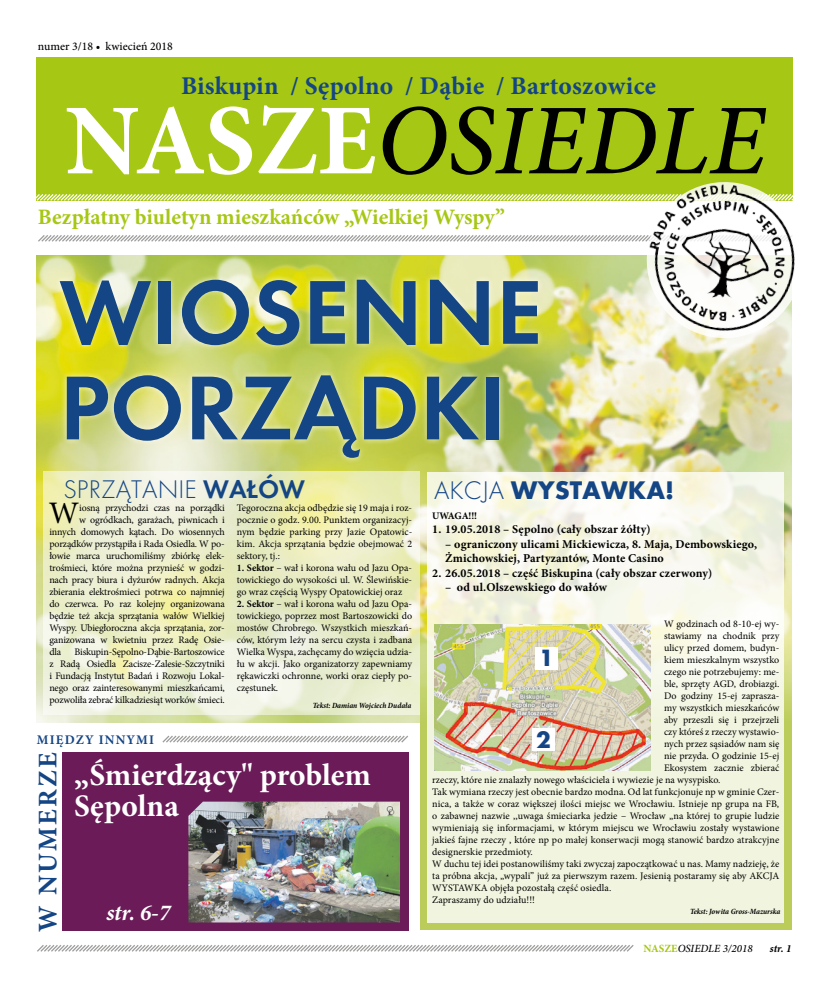
<style>
.page{position:relative;width:820px;height:993px;background:#fff}
.page>*{position:absolute;margin:0;border:0;box-sizing:border-box;transform-origin:0 0}
.t1{font:italic 500 100.5px "Minion Pro";color:#000}
.t2{font:93.9px/95.5px "Futura Dem";color:#144584}
.t3{font:700 31.3px/30.8px "Minion Pro";color:#fff}
.t4{font:31.3px "Minion Pro";color:#000}
.t5{font:700 26.9px "Minion Pro";letter-spacing:.085em;color:#144584}
.t6{font:300 26.5px "Futura";color:#144584}
.t7{font:700 26.5px "Futura";color:#144584}
.t8{font:700 25.5px "Minion Pro";letter-spacing:.01em;color:#144584}
.t9{font:700 24.5px "Futura";color:#144584}
.t10{font:italic 700 22.8px "Minion Pro";color:#fff}
.t11{font:700 22px "Minion Pro";color:#a6c714}
.t12{font:700 13.2px "Minion Pro";letter-spacing:.085em;color:#144584}
.t13{font:700 12px/14.4px "Minion Pro";letter-spacing:.01em;color:#000}
.t14{font:500 11.7px "Minion Pro";color:#000}
.t15{font:italic 500 11px "Minion Pro";color:#000}
.t16{font:italic 700 11px "Minion Pro";color:#000}
.t17{font:10px/12px "Minion Pro";color:#000;text-align:justify}
.t18{font:10px "Minion Pro";letter-spacing:-.02em;color:#000}
.t19{font:700 10px "Minion Pro";letter-spacing:-.025em;color:#000}
.t20{font:italic 700 condensed 8px "Minion Pro";letter-spacing:-.005em;color:#000}
.s1{font-weight:700;font-style:normal;color:#fff}
.s2{font-family:"Futura Dem";font-weight:400}
.s3{font-weight:700}
.s4{font-weight:300}
.s5{font-weight:700;font-style:normal;color:#a6c714}
</style>
<div class="page">
<img style="left:37px;top:344px;width:754px;height:377px">
<svg style="left:420px;top:639px;width:371px;height:290px;background:#c2d16c"></svg>
<svg style="left:43px;top:471px;width:377px;height:243px;background:#eceeca"></svg>
<svg style="left:427px;top:472px;width:356px;height:450px;fill:#f1f4de"></svg>
<svg style="left:162px;top:735px;width:246px;height:8px"></svg>
<svg style="left:37px;top:945px;width:597px;height:7px"></svg>
<div style="left:62px;top:751px;width:346px;height:179px;background:#6b1c58"></div>
<div style="left:37px;top:57px;width:755px;height:143px;background:#a6c714"></div>
<svg style="left:36px;top:176px;width:598px;height:168px"></svg>
<img style="left:634px;top:169px;width:161px;height:177px">
<div style="left:54px;top:273px;width:490px;height:191px;background:#fff;opacity:.75"></div>
<img style="left:434px;top:624px;width:216px;height:146px">
<div style="left:535px;top:646px;width:23px;height:23px;background:#fff"></div>
<div style="left:532px;top:728px;width:23px;height:22px;background:#fff"></div>
<img style="left:188px;top:801px;width:212px;height:121px">
<p class="t14" style="left:38px;top:39px;width:136px">numer 3/18 • kwiecień 2018</p>
<h3 class="t8" style="left:181px;top:68px;width:476px">Biskupin / Sępolno / Dąbie / Bartoszowice</h3>
<h1 class="t1" style="left:65px;top:72px;width:701px"><span class="s1">NASZE</span>OSIEDLE</h1>
<h3 class="t11" style="left:38px;top:202px;width:468px">Bezpłatny biuletyn mieszkańców „Wielkiej Wyspy”</h3>
<h2 class="t2" style="left:60px;top:264px;width:484px">WIOSENNE<br>PORZĄDKI</h2>
<h3 class="t6" style="left:63px;top:474px;width:243px">SPRZĄTANIE <span class="s2">WAŁÓW</span></h3>
<h3 class="t4" style="left:49px;top:491px;width:32px">W</h3>
<p class="t17" style="left:79px;top:501px;width:147px">iosną przychodzi czas na porządki</p>
<p class="t17" style="left:237px;top:501px;width:177px">Tegoroczna akcja odbędzie się 19 maja i roz&shy;pocznie o godz. 9.00. Punktem organizacyj&shy;nym będzie parking przy Jazie Opatowic&shy;kim. Akcja sprzątania będzie obejmować 2 sektory, tj.:</p>
<p class="t17" style="left:237px;top:561px;width:177px"><span class="s3">1. Sektor</span> – wał i korona wału od Jazu Opa&shy;towickiego do wysokości ul. W. Ślewińskie&shy;go wraz częścią Wyspy Opatowickiej oraz</p>
<p class="t17" style="left:237px;top:597px;width:177px"><span class="s3">2. Sektor</span> – wał i korona wału od Jazu Opa&shy;towickiego, poprzez most Bartoszowicki do mostów Chrobrego. Wszystkich mieszkań&shy;ców, którym leży na sercu czysta i zadbana Wielka Wyspa, zachęcamy do wzięcia udzia&shy;łu w akcji. Jako organizatorzy zapewniamy rękawiczki ochronne, worki oraz ciepły po&shy;częstunek.</p>
<p class="t17" style="left:79px;top:513px;width:147px">w ogródkach, garażach, piwnicach i</p>
<p class="t17" style="left:49px;top:525px;width:177px">innych domowych kątach. Do wiosennych</p>
<p class="t17" style="left:49px;top:537px;width:177px">porządków przystąpiła i Rada Osiedla. W po-</p>
<p class="t18" style="left:49px;top:548px;width:177px">łowie marca uruchomiliśmy zbiórkę elek-</p>
<p class="t17" style="left:49px;top:561px;width:177px">trośmieci, które można przynieść w godzi-</p>
<p class="t17" style="left:49px;top:573px;width:177px">nach pracy biura i dyżurów radnych. Akcja</p>
<p class="t17" style="left:49px;top:585px;width:177px">zbierania elektrośmieci potrwa co najmniej</p>
<p class="t17" style="left:49px;top:597px;width:177px">do czerwca. Po raz kolejny organizowana</p>
<p class="t17" style="left:49px;top:609px;width:177px">będzie też akcja sprzątania wałów Wielkiej</p>
<p class="t17" style="left:49px;top:621px;width:177px">Wyspy. Ubiegłoroczna akcja sprzątania, zor-</p>
<p class="t17" style="left:49px;top:633px;width:177px">ganizowana w kwietniu przez Radę Osie-</p>
<p class="t17" style="left:49px;top:645px;width:13px">dla</p>
<p class="t17" style="left:49px;top:645px;width:177px;text-indent:25px">Biskupin-Sępolno-Dąbie-Bartoszowice z Radą Osiedla Zacisze-Zalesie-Szczytniki i Fundacją Instytut Badań i Rozwoju Lokal&shy;nego oraz zainteresowanymi mieszkańcami, pozwoliła zebrać kilkadziesiąt worków śmieci.</p>
<p class="t20" style="left:312px;top:700px;width:100px">Tekst: Damian Wojciech Dudała</p>
<h3 class="t12" style="left:37px;top:730px;width:119px">MIĘDZY INNYMI</h3>
<h3 class="t5" style="left:29px;top:931px;width:180px;rotate:-90deg">W NUMERZE</h3>
<h3 class="t3" style="left:74px;top:758px;width:298px">„Śmierdzący" problem<br>Sępolna</h3>
<h3 class="t10" style="left:106px;top:895px;width:65px">str. 6-7</h3>
<h3 class="t7" style="left:434px;top:473px;width:241px"><span class="s4">AKCJA</span> WYSTAWKA!</h3>
<p class="t19" style="left:432px;top:508px;width:46px">UWAGA!!!</p>
<p class="t13" style="left:432px;top:522px;width:220px">1. 19.05.2018 – Sępolno (cały obszar żółty)</p>
<p class="t13" style="left:445px;top:536px;width:313px">– ograniczony ulicami Mickiewicza, 8. Maja, Dembowskiego,<br>Żmichowskiej, Partyzantów, Monte Casino</p>
<p class="t13" style="left:432px;top:565px;width:281px">2. 26.05.2018 – część Biskupina (cały obszar czerwony)</p>
<p class="t13" style="left:445px;top:579px;width:163px">– od ul.Olszewskiego do wałów</p>
<p class="t17" style="left:663px;top:617px;width:117px">W godzinach od 8-10-ej wy-</p>
<p class="t17" style="left:663px;top:629px;width:117px">stawiamy na chodnik przy</p>
<p class="t17" style="left:663px;top:641px;width:117px">ulicy przed domem, budyn-</p>
<p class="t17" style="left:663px;top:653px;width:117px">kiem mieszkalnym wszystko</p>
<p class="t17" style="left:663px;top:665px;width:117px">czego nie potrzebujemy: me-</p>
<p class="t17" style="left:663px;top:677px;width:117px">ble, sprzęty AGD, drobiazgi.</p>
<p class="t17" style="left:663px;top:689px;width:117px">Do godziny 15-ej zaprasza-</p>
<p class="t17" style="left:663px;top:701px;width:117px">my wszystkich mieszkańców</p>
<p class="t17" style="left:663px;top:713px;width:117px">aby przeszli się i przejrzeli</p>
<p class="t17" style="left:663px;top:725px;width:117px">czy któreś z rzeczy wystawio-</p>
<p class="t17" style="left:663px;top:737px;width:117px">nych przez sąsiadów nam się</p>
<p class="t17" style="left:663px;top:749px;width:117px">nie przyda. O godzinie 15-ej</p>
<p class="t17" style="left:663px;top:761px;width:117px">Ekosystem zacznie zbierać</p>
<p class="t17" style="left:432px;top:773px;width:290px">rzeczy, które nie znalazły nowego właściciela i wywiezie je na wysypisko.</p>
<p class="t17" style="left:432px;top:785px;width:348px">Tak wymiana rzeczy jest obecnie bardzo modna. Od lat funkcjonuje np w gminie Czer-</p>
<p class="t17" style="left:432px;top:797px;width:348px">nica, a także w coraz większej ilości miejsc we Wrocławiu. Istnieje np grupa na FB,</p>
<p class="t17" style="left:432px;top:809px;width:348px">o zabawnej nazwie ,,uwaga śmieciarka jedzie – Wrocław „na której to grupie ludzie</p>
<p class="t17" style="left:432px;top:821px;width:348px">wymieniają się informacjami, w którym miejscu we Wrocławiu zostały wystawione</p>
<p class="t17" style="left:432px;top:833px;width:348px">jakieś fajne rzeczy , które np po małej konserwacji mogą stanowić bardzo atrakcyjne</p>
<p class="t17" style="left:432px;top:845px;width:102px">designerskie przedmioty.</p>
<p class="t17" style="left:432px;top:857px;width:348px">W duchu tej idei postanowiliśmy taki zwyczaj zapoczątkować u nas. Mamy nadzieję, że</p>
<p class="t17" style="left:432px;top:869px;width:348px">ta próbna akcja, „wypali” już za pierwszym razem. Jesienią postaramy się aby AKCJA</p>
<p class="t17" style="left:432px;top:881px;width:180px">WYSTAWKA objęła pozostałą część osiedla.</p>
<p class="t17" style="left:432px;top:893px;width:104px">Zapraszamy do udziału!!!</p>
<p class="t20" style="left:689px;top:905px;width:92px">Tekst: Jowita Gross-Mazurska</p>
<h3 class="t9" style="left:538px;top:642px;width:16px">1</h3>
<h3 class="t9" style="left:536px;top:724px;width:16px">2</h3>
<p class="t15" style="left:643px;top:940px;width:111px"><span class="s5">NASZE</span>OSIEDLE 3/2018</p>
<p class="t16" style="left:769px;top:940px;width:23px">str. 1</p>
</div>
